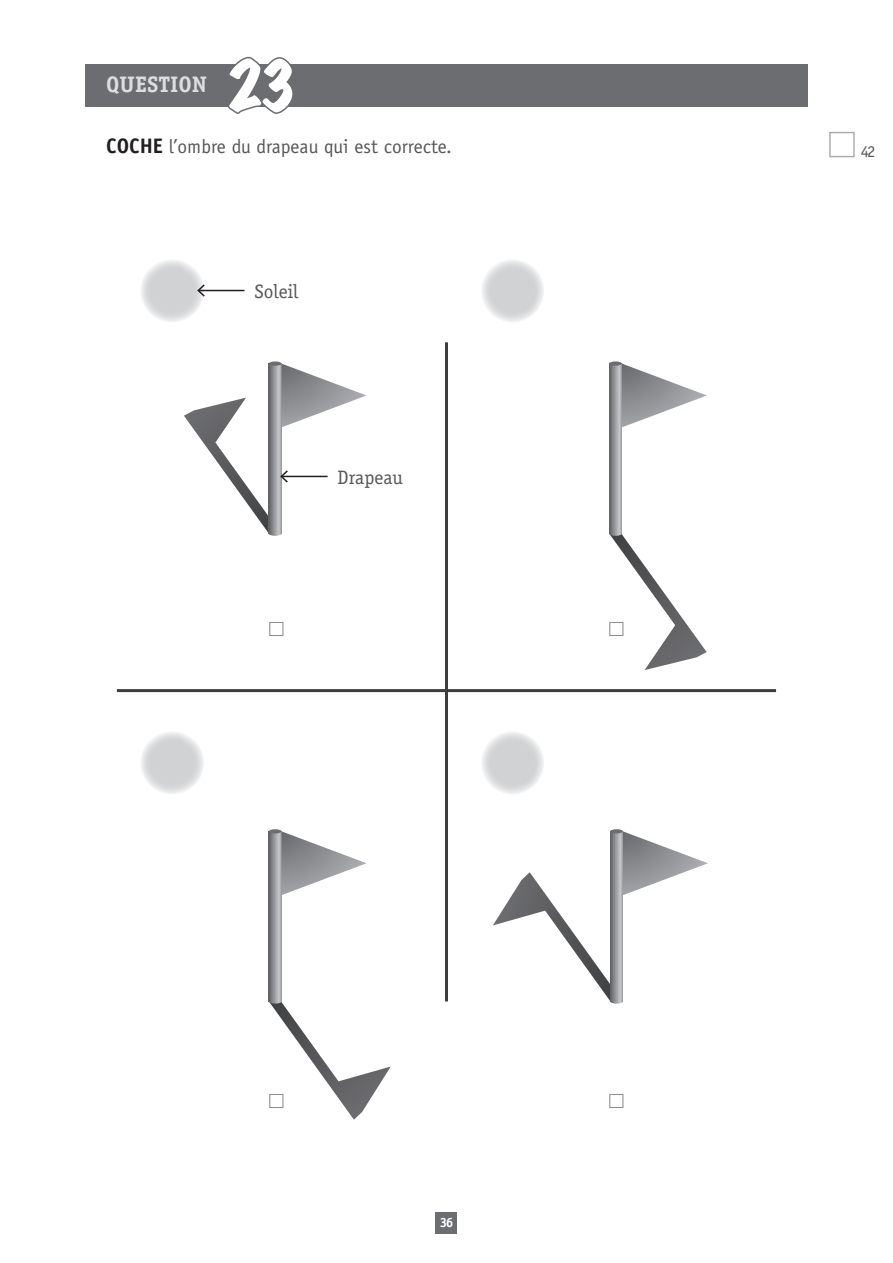
<style>
.page{position:relative;width:893px;height:1263px;background:#fff}
.page>*{position:absolute;margin:0;border:0;box-sizing:border-box;transform-origin:0 0}
.t1{font:expanded 60px "Marker Felt";color:#fff}
.t2{font:700 22.5px "Officina Serif";color:#dcdddf}
.t3{font:19.5px "Officina Sans";color:#57585a}
.t4{font:19.5px "Officina Serif";color:#57585a}
.t5{font:16.5px "Officina Serif";color:#57585a}
.t6{font:700 13.5px "Officina Serif";color:#fff}
.s1{font-weight:700;font-size:21px;color:#231f20}
</style>
<div class="page">
<div style="left:829px;top:132px;width:26px;height:25px;border:2px solid #adaeb2"></div>
<div style="left:436px;top:1212px;width:21px;height:21px;background:#6c6d70"></div>
<div style="left:85px;top:64px;width:723px;height:42px;background:#6c6d70"></div>
<svg style="left:226px;top:56px;width:69px;height:58px"></svg>
<div style="left:269px;top:361px;width:13px;height:5px;background:#6c6d70;border-radius:50%"></div>
<svg style="left:609px;top:364px;width:13px;height:167px;background:#96989b"></svg>
<svg style="left:622px;top:364px;width:85px;height:63px"></svg>
<div style="left:609px;top:361px;width:13px;height:5px;background:#6c6d70;border-radius:50%"></div>
<svg style="left:269px;top:832px;width:13px;height:158px;background:#98999c"></svg>
<svg style="left:282px;top:831px;width:85px;height:64px"></svg>
<svg style="left:269px;top:829px;width:13px;height:4px"></svg>
<svg style="left:493px;top:831px;width:215px;height:172px"></svg>
<svg style="left:610px;top:829px;width:13px;height:4px"></svg>
<svg style="left:140px;top:259px;width:64px;height:64px;background:#dadadc"></svg>
<svg style="left:480px;top:259px;width:64px;height:64px;background:#dadbdd"></svg>
<svg style="left:140px;top:731px;width:64px;height:64px;background:#dadbdc"></svg>
<svg style="left:480px;top:731px;width:64px;height:64px;background:#dadbdd"></svg>
<hr style="left:117px;top:689px;width:659px;height:3px;background:#3e3e3f">
<hr style="left:445px;top:342px;width:3px;height:659px;background:#3e3e3f">
<hr style="left:198px;top:290px;width:46px;height:1px;background:#231f20">
<svg style="left:196px;top:283px;width:10px;height:15px"></svg>
<svg style="left:184px;top:364px;width:183px;height:172px"></svg>
<svg style="left:269px;top:990px;width:122px;height:130px"></svg>
<svg style="left:609px;top:531px;width:98px;height:139px"></svg>
<h1 class="t1" style="left:225px;top:39px;width:74px">23</h1>
<p class="t3" style="left:106px;top:135px;width:347px"><span class="s1">COCHE</span> l’ombre du drapeau qui est correcte.</p>
<p class="t2" style="left:106px;top:71px;width:102px">QUESTION</p>
<p class="t4" style="left:254px;top:280px;width:46px">Soleil</p>
<p class="t4" style="left:338px;top:466px;width:67px">Drapeau</p>
<p class="t6" style="left:440px;top:1214px;width:15px">36</p>
<p class="t5" style="left:861px;top:142px;width:16px">42</p>
</div>
